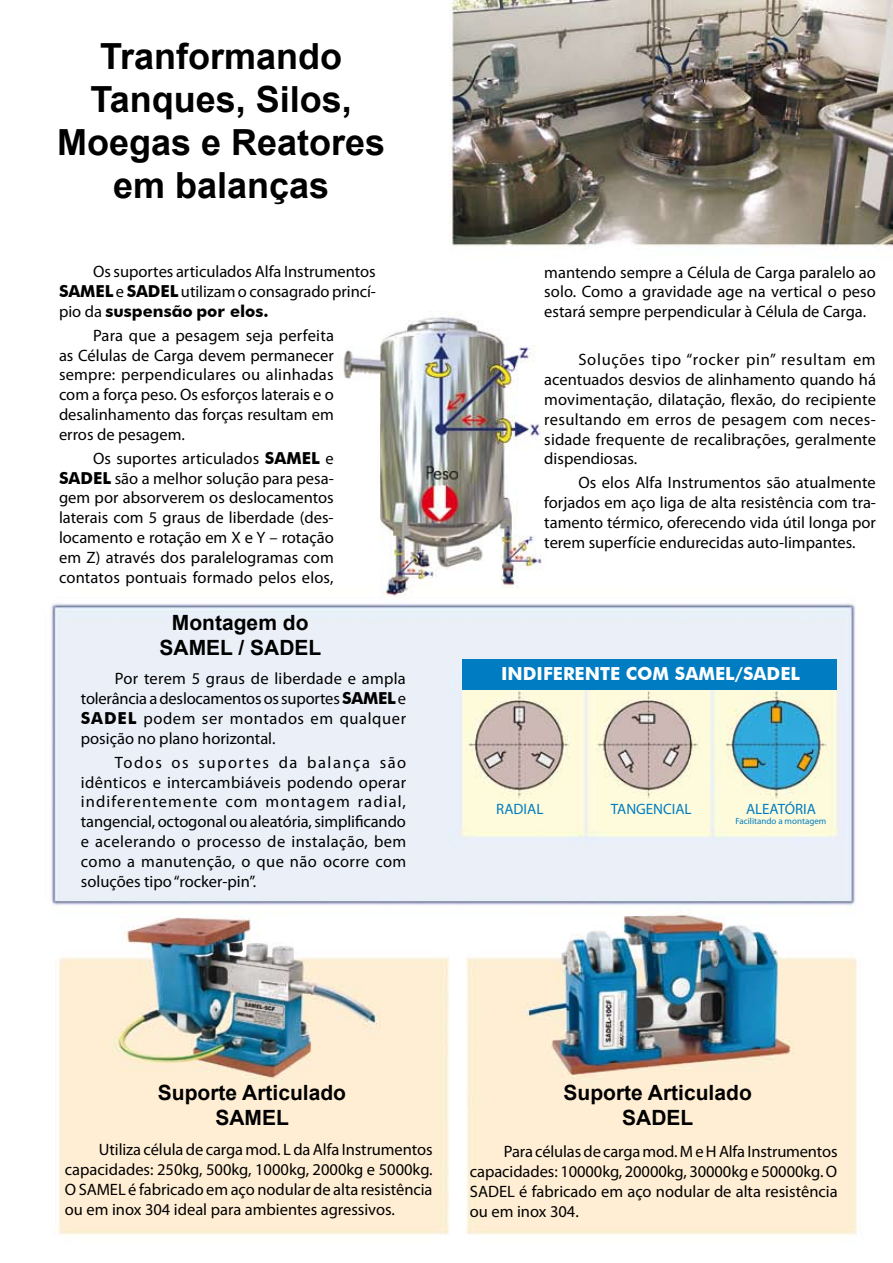
<style>
.page{position:relative;width:893px;height:1263px;background:#fff}
.page>*{position:absolute;margin:0;border:0;box-sizing:border-box;transform-origin:0 0}
.t1{font:700 36px/43.2px "Arial";color:#000;text-align:center}
.t2{font:700 21px/25.2px "Arial";color:#000;text-align:center}
.t3{font:700 18px "Futura BT";color:#fff}
.t4{font:16.5px/19.8px "Myriad Pro";color:#000;text-align:justify}
.t5{font:700 16.5px "Futura BT";color:#000}
.t6{font:15px "Myriad Pro";color:#007cc2}
.t7{font:9px "Myriad Pro";color:#007cc2}
.s1{font-family:"Futura BT";font-weight:700}
.s2{font-family:"Myriad Pro";font-weight:400}
</style>
<div class="page">
<img style="left:51px;top:0;width:842px;height:1236px">
<div style="left:462px;top:659px;width:375px;height:30px;background:#007cc2"></div>
<h1 class="t1" style="left:57px;top:36px;width:330px">Tranformando<br>Tanques, Silos,<br>Moegas e Reatores em balanças</h1>
<p class="t4" style="left:59px;top:261px;width:318px;text-align:right">Os suportes articulados Alfa Instrumentos<br><span class="s1">SAMEL</span> e <span class="s1">SADEL</span> utilizam o consagrado princí-</p>
<p class="t5" style="left:59px;top:301px;width:211px"><span class="s2">pio da</span> suspensão por elos.</p>
<p class="t4" style="left:59px;top:325px;width:276px;text-indent:34px">Para que a pesagem seja perfeita as Células de Carga devem permanecer sempre: perpendiculares ou alinhadas com a força peso. Os esforços laterais e o desalinhamento das forças resultam em erros de pesagem.</p>
<p class="t4" style="left:59px;top:448px;width:276px;text-indent:34px">Os suportes articulados <span class="s1">SAMEL</span> e <span class="s1">SADEL</span> são a melhor solução para pesa&shy;gem por absorverem os deslocamentos laterais com 5 graus de liberdade (des&shy;locamento e rotação em X e Y – rotação em Z) através dos paralelogramas com contatos pontuais formado pelos elos,</p>
<p class="t2" style="left:160px;top:610px;width:163px">Montagem do<br>SAMEL / SADEL</p>
<p class="t4" style="left:544px;top:262px;width:333px">mantendo sempre a Célula de Carga paralelo ao solo. Como a gravidade age na vertical o peso estará sempre perpendicular à Célula de Carga.</p>
<p class="t4" style="left:544px;top:350px;width:333px;text-indent:34px">Soluções tipo “rocker pin” resultam em acentuados desvios de alinhamento quando há movimentação, dilatação, flexão, do recipiente resultando em erros de pesagem com neces&shy;sidade frequente de recalibrações, geralmente dispendiosas.</p>
<p class="t4" style="left:544px;top:473px;width:333px;text-indent:34px">Os elos Alfa Instrumentos são atualmente forjados em aço liga de alta resistência com tra&shy;tamento térmico, oferecendo vida útil longa por terem superfície endurecidas auto-limpantes.</p>
<p class="t4" style="left:115px;top:669px;width:292px">Por terem 5 graus de liberdade e ampla</p>
<p class="t3" style="left:501px;top:662px;width:301px">INDIFERENTE COM SAMEL/SADEL</p>
<p class="t4" style="left:81px;top:688px;width:327px">tolerância a deslocamentos os suportes <span class="s1">SAMEL</span> e <span class="s1">SADEL</span> podem ser montados em qualquer posição no plano horizontal.</p>
<p class="t4" style="left:81px;top:752px;width:327px;text-indent:34px">Todos os suportes da balança são idênticos e intercambiáveis podendo operar indiferentemente com montagem radial, tangencial, octogonal ou aleatória, simplificando e acelerando o processo de instalação, bem como a manutenção, o que não ocorre com soluções tipo “rocker-pin”.</p>
<p class="t6" style="left:496px;top:799px;width:49px">RADIAL</p>
<p class="t6" style="left:611px;top:799px;width:82px">TANGENCIAL</p>
<p class="t6" style="left:746px;top:799px;width:71px">ALEATÓRIA</p>
<p class="t7" style="left:735px;top:816px;width:92px">Facilitando a montagem</p>
<p class="t2" style="left:158px;top:1081px;width:190px">Suporte Articulado<br>SAMEL</p>
<p class="t4" style="left:65px;top:1140px;width:369px;text-indent:34px">Utiliza célula de carga mod. L da Alfa Instrumentos capacidades: 250kg, 500kg, 1000kg, 2000kg e 5000kg.<br>O SAMEL é fabricado em aço nodular de alta resistência ou em inox 304 ideal para ambientes agressivos.</p>
<p class="t2" style="left:564px;top:1080px;width:190px">Suporte Articulado<br>SADEL</p>
<p class="t4" style="left:470px;top:1141px;width:369px;text-indent:34px">Para células de carga mod. M e H Alfa Instrumentos capacidades: 10000kg, 20000kg, 30000kg e 50000kg. O SADEL é fabricado em aço nodular de alta resistência ou em inox 304.</p>
</div>
